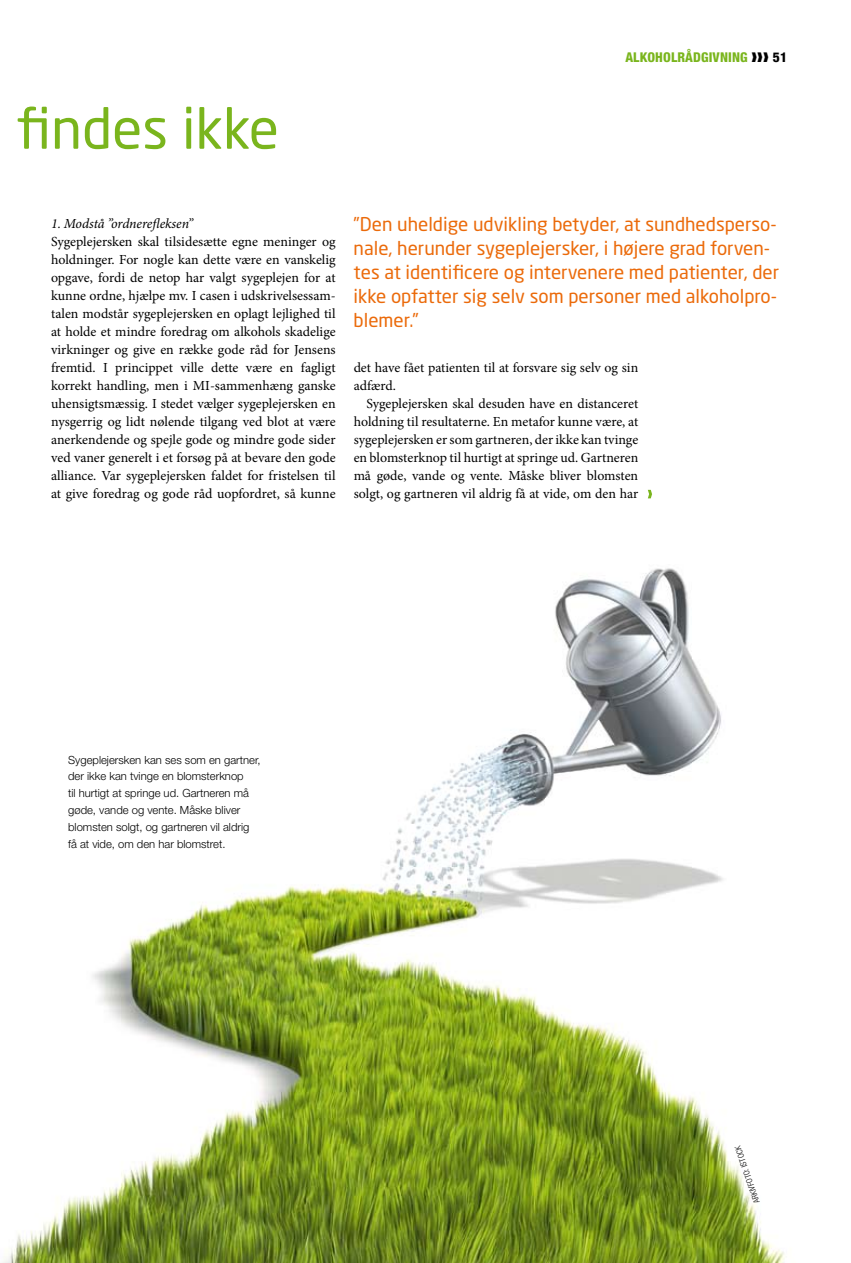
<style>
.page{position:relative;width:851px;height:1263px;background:#fff}
.page>*{position:absolute;margin:0;border:0;box-sizing:border-box;transform-origin:0 0}
.t1{font:55.5px "Neo Sans Pro";color:#7ab51d}
.t2{font:18.75px/24px "Neo Sans Pro";color:#eb6a0a}
.t3{font:13.8px/18px "Minion Pro";color:#000;text-align:justify}
.t4{font:italic 13.8px "Minion Pro";letter-spacing:-.01em;color:#000}
.t5{font:800 condensed 13.5px "Helvetica Neue LT Std";letter-spacing:.01em;color:#7ab51d}
.t6{font:300 11.25px/16.8px "Helvetica Neue LT Std";color:#000}
.t7{font:300 condensed 8.25px "Helvetica Neue LT Std";color:#000}
.s1{color:#000}
</style>
<div class="page">
<img style="left:2px;top:568px;width:783px;height:695px">
<svg style="left:648px;top:490px;width:4px;height:8px"></svg>
<h1 class="t1" style="left:16px;top:94px;width:264px">findes ikke</h1>
<p class="t5" style="left:625px;top:48px;width:163px">ALKOHOLRÅDGIVNING <span class="s1">❱❱❱ 51</span></p>
<p class="t4" style="left:51px;top:214px;width:144px">1. Modstå ”ordnerefleksen”</p>
<p class="t3" style="left:51px;top:232px;width:286px">Sygeplejersken skal tilsidesætte egne meninger og holdninger. For nogle kan dette være en vanskelig opgave, fordi de netop har valgt sygeplejen for at kunne ordne, hjælpe mv. I casen i udskrivelsessam&shy;talen modstår sygeplejersken en oplagt lejlighed til at holde et mindre foredrag om alkohols skadelige virkninger og give en række gode råd for Jensens fremtid. I princippet ville dette være en fagligt korrekt handling, men i MI-sammenhæng ganske uhensigtsmæssig. I stedet vælger sygeplejersken en nysgerrig og lidt nølende tilgang ved blot at være anerkendende og spejle gode og mindre gode sider ved vaner generelt i et forsøg på at bevare den gode alliance. Var sygeplejersken faldet for fristelsen til at give foredrag og gode råd uopfordret, så kunne</p>
<h2 class="t2" style="left:353px;top:212px;width:427px">”Den uheldige udvikling betyder, at sundhedsperso&shy;nale, herunder sygeplejersker, i højere grad forven&shy;tes at identificere og intervenere med patienter, der ikke opfatter sig selv som personer med alkoholpro&shy;blemer.”</h2>
<p class="t3" style="left:353px;top:358px;width:286px">det have fået patienten til at forsvare sig selv og sin adfærd.</p>
<p class="t3" style="left:353px;top:394px;width:286px;text-indent:13px">Sygeplejersken skal desuden have en distanceret holdning til resultaterne. En metafor kunne være, at sygeplejersken er som gartneren, der ikke kan tvinge en blomsterknop til hurtigt at springe ud. Gartneren må gøde, vande og vente. Måske bliver blomsten solgt, og gartneren vil aldrig få at vide, om den har</p>
<p class="t6" style="left:68px;top:751px;width:194px">Sygeplejersken kan ses som en gartner, der ikke kan tvinge en blomsterknop<br>til hurtigt at springe ud. Gartneren må gøde, vande og vente. Måske bliver blomsten solgt, og gartneren vil aldrig få at vide, om den har blomstret.</p>
<p class="t7" style="left:752px;top:1204px;width:61px;rotate:-109deg">ArkivFoto: istock</p>
</div>
